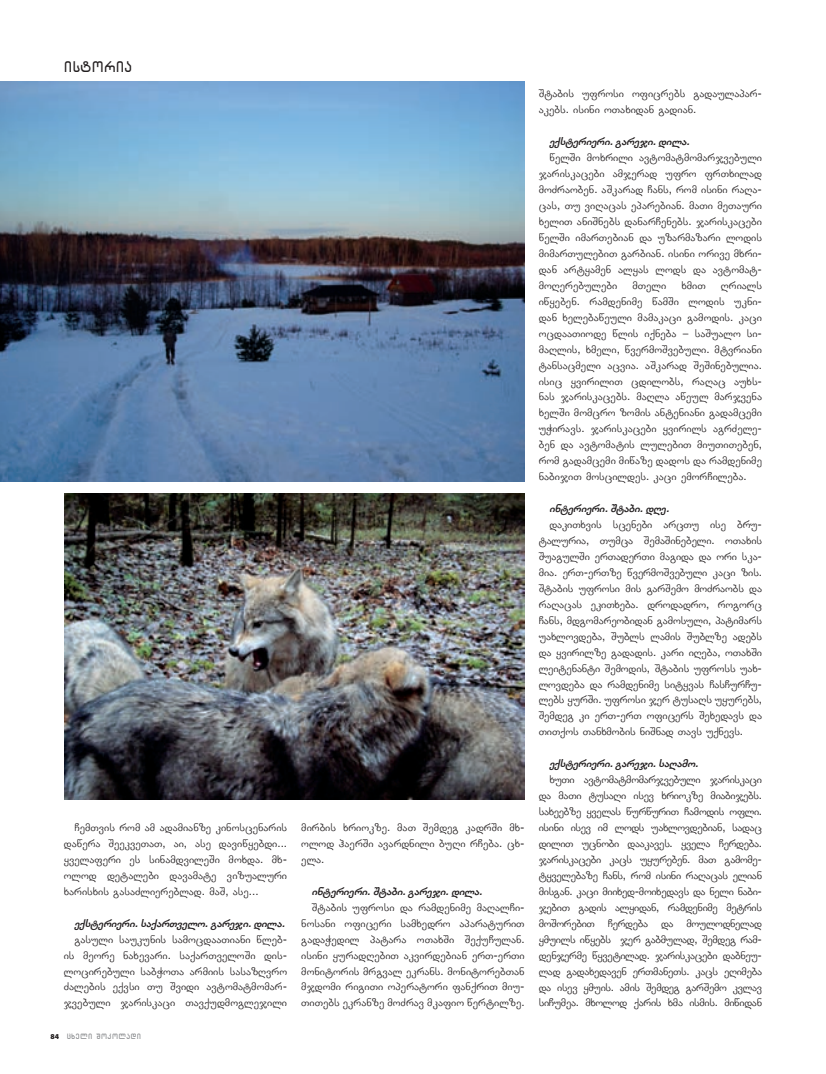
<style>
.page{position:relative;width:826px;height:1074px;background:#fff}
.page>*{position:absolute;margin:0;border:0;box-sizing:border-box;transform-origin:0 0}
.t1{font:15px "Sanet";color:#231f20}
.t2{font:11.25px/16px "A Kolkhety N";color:#231f20;text-align:justify}
.t3{font:italic 700 11.25px "A Kolkhety N";color:#231f20}
.t4{font:7.5px "Sanet";letter-spacing:.05em;color:#808285}
.s1{font-family:"Myriad Pro";font-weight:900;color:#231f20}
</style>
<div class="page">
<img style="left:0;top:82px;width:524px;height:399px">
<img style="left:64px;top:493px;width:460px;height:306px">
<h1 class="t1" style="left:64px;top:58px;width:70px">ISTORIA</h1>
<p class="t2" style="left:64px;top:819px;width:225px;text-indent:11px">CEMTVIS ROM AM ADAMIANZE KINOSCENARIS DAWERA SEEKVETAT, AI, ASE DAVIWYEBDI...<br>YVELAFERI ES SINAMDVILESI MOXDA. MX-OLOD DETALEBI DAVAMATE VIZUALURI XARISXIS GASAZLIEREBLAD. MAS, ASE...</p>
<p class="t3" style="left:74px;top:916px;width:212px">EQSTERIERI. SAQARTVELO. GAREJI. DILA.</p>
<p class="t2" style="left:64px;top:930px;width:225px;text-indent:11px">GASULI SAUKUNIS SAMOCDAATIANI WLEB-IS MEORE NAXEVARI. SAQARTVELOSI DIS-LOCIREBULI SABWOTA ARMIIS SASAZRVRO ZALEBIS EQVSI TU SVIDI AVTOMATMOMAR-JVEBULI JARISKACI TAVQUDMOGLEJILI</p>
<p class="t4" style="left:51px;top:1031px;width:92px"><span class="s1">84</span> CXELI SOKOLADI</p>
<p class="t2" style="left:301px;top:819px;width:225px">MIRBIS XRIOKZE. MAT SEMDEG KADRSI MX-OLOD HAERSI AVARDNILI BURI RCEBA. CX-ELA.</p>
<p class="t3" style="left:312px;top:884px;width:172px">INTERIERI. STABI. GAREJI. DILA.</p>
<p class="t2" style="left:301px;top:899px;width:225px;text-indent:11px">STABIS UFROSI DA RAMDENIME MARALCI-NOSANI OFICERI SAMXEDRO APARATURIT GADAWEDIL PATARA OTAXSI SEQUCULAN.<br>ISINI YURADREBIT AKVIRDEBIAN ERT-ERTI MONITORIS MRGVAL EKRANS. MONITOREBTAN MJDOMI RIGITI OPERATORI FANQRIT MIU-TITEBS EKRANZE MOZRAV MKAFIO WERTILZE.</p>
<p class="t2" style="left:538px;top:86px;width:225px">STABIS UFROSI OFICREBS GADAULAPAR-<br>AKEBS. ISINI OTAXIDAN GADIAN.</p>
<p class="t3" style="left:549px;top:135px;width:142px">EQSTERIERI. GAREJI. DILA.</p>
<p class="t2" style="left:538px;top:149px;width:225px;text-indent:11px">WELSI MOXRILI AVTOMATMOMARJVEBULI JARISKACEBI AMJERAD UFRO FRTXILAD MOZRAOBEN. ASKARAD CANS, ROM ISINI RARA-CAS, TU VIRACAS EPAREBIAN. MATI METAURI XELIT ANISNEBS DANARCENEBS. JARISKACEBI WELSI IMARTEBIAN DA UZARMAZARI LODIS MIMARTULEBIT GARBIAN. ISINI ORIVE MXRI-DAN ARTYAMEN ALYAS LODS DA AVTOMAT-MOREREBULEBI</p>
<p class="t2" style="left:538px;top:277px;width:225px;text-indent:182px">RRIALS IWYEBEN. RAMDENIME WAMSI LODIS UKNI-DAN XELEBAWEULI MAMAKACI GAMODIS. KACI OCDAATIODE WLIS IQNEBA _ SASUALO SI-MARLIS, XMELI, WVERMOSVEBULI. MTVRIANI TANSACMELI ACVIA. ASKARAD SESINEBULIA.<br>ISIC YVIRILIT CDILOBS, RARAC AUXS-NAS JARISKACEBS. MARLA AWEUL MARJVENA XELSI MOMCRO ZOMIS ANTENIANI GADAMCEMI UWIRAVS. JARISKACEBI YVIRILS AGRZELE-BEN DA AVTOMATIS LULEBIT MIUTITEBEN, ROM GADAMCEMI MIWAZE DADOS DA RAMDENIME NABIJIT MOSCILDES. KACI EMORCILEBA.</p>
<p class="t3" style="left:549px;top:501px;width:121px">INTERIERI. STABI. DRE.</p>
<p class="t2" style="left:538px;top:516px;width:225px;text-indent:11px">DAKITXVIS SCENEBI ARCTU ISE BRU-TALURIA, TUMCA SEMASINEBELI. OTAXIS SUAGULSI ERTADERTI MAGIDA DA ORI SKA-MIA. ERT-ERTZE WVERMOSVEBULI KACI ZIS.<br>STABIS UFROSI MIS GARSEMO MOZRAOBS DA RARACAS EKITXEBA. DRODADRO, ROGORC CANS, MDGOMAREOBIDAN GAMOSULI, PATIMARS UAXLOVDEBA, SUBLS LAMIS SUBLZE ADEBS DA YVIRILZE GADADIS. KARI IREBA, OTAXSI LEITENANTI SEMODIS, STABIS UFROSS UAX-LOVDEBA DA RAMDENIME SITYVAS CASCURCU-LEBS YURSI. UFROSI JER TUSARS UYUREBS, SEMDEG KI ERT-ERT OFICERS SEXEDAVS DA TITQOS TANXMOBIS NISNAD TAVS UQNEVS.</p>
<p class="t3" style="left:549px;top:757px;width:150px">EQSTERIERI. GAREJI. SARAMO.</p>
<p class="t2" style="left:538px;top:771px;width:225px;text-indent:11px">XUTI AVTOMATMOMARJVEBULI JARISKACI DA MATI TUSARI ISEV XRIOKZE MIABIJEBS.<br>SAXEEBZE YVELAS WURWURIT CAMODIS OFLI.<br>ISINI ISEV IM LODS UAXLOVDEBIAN, SADAC DILIT UCNOBI DAAKAVES. YVELA CERDEBA.<br>JARISKACEBI KACS UYUREBEN. MAT GAMOME-TYVELEBAZE CANS, ROM ISINI RARACAS ELIAN MISGAN. KACI MIIXED-MOIXEDAVS DA NELI NABI-JEBIT GADIS ALYIDAN, RAMDENIME METRIS MOSOREBIT CERDEBA DA MOULODNELAD YMUILS IWYEBS JER GABMULAD, SEMDEG RAM-DENJERME WYVETILAD. JARISKACEBI DABNEU-LAD GADAXEDAVEN ERTMANETS. KACS ERIMEBA DA ISEV YMUIS. AMIS SEMDEG GARSEMO KVLAV SICUMEA. MXOLOD QARIS XMA ISMIS. MIWIDAN</p>
<p class="t2" style="left:632px;top:277px;width:35px">MTELI</p>
<p class="t2" style="left:681px;top:277px;width:26px">XMIT</p>
</div>
